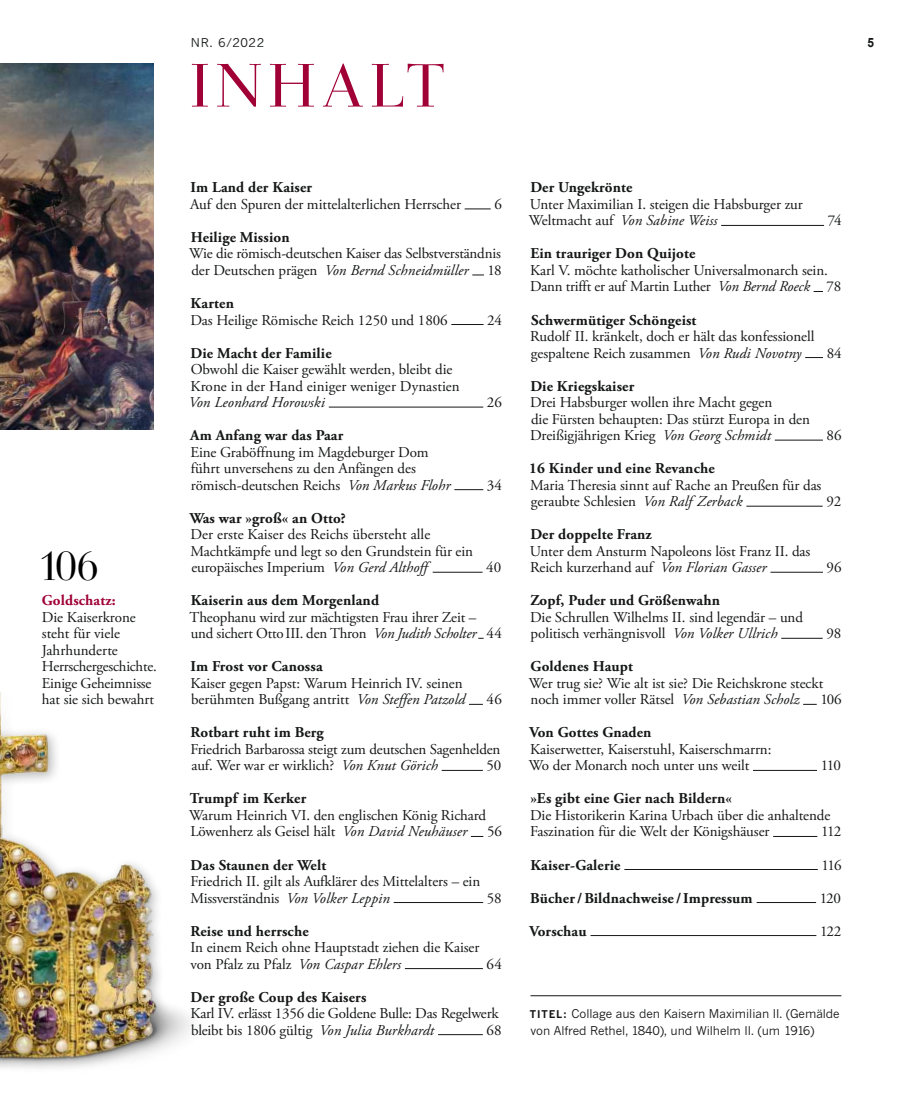
<style>
.page{position:relative;width:915px;height:1115px;background:#fff}
.page>*{position:absolute;margin:0;border:0;box-sizing:border-box;transform-origin:0 0}
.t1{font:60px "Zeit Tiemann Leicht";letter-spacing:.13em;color:#a00035}
.t2{font:42px "Zeit Tiemann Leicht";color:#000}
.t3{font:15px/16.5px "Zeit Garamond Pro";letter-spacing:-.005em;color:#151616}
.t4{font:700 15px "Zeit Garamond Pro";letter-spacing:.01em;color:#151616}
.t5{font:italic 15px "Zeit Garamond Pro";letter-spacing:.005em;color:#151616}
.t6{font:700 15px "Zeit Garamond Pro";letter-spacing:.01em;color:#a00035}
.t7{font:700 12.9px "Arial";color:#151616;scale:.93 1}
.t8{font:12px/16.5px "Zeit News Gothic MT Pro";letter-spacing:-.005em;color:#151616}
.s1{font-style:italic}
.s2{font-weight:700;font-size:10.5px}
</style>
<div class="page">
<img style="left:0;top:64px;width:153px;height:365px">
<img style="left:13px;top:732px;width:178px;height:337px">
<div style="left:0;top:681px;width:13px;height:400px;background:#151616;opacity:.32"></div>
<hr style="left:720px;top:225px;width:103px;height:1px;background:#151616">
<svg style="left:805px;top:357px;width:17px;height:1px"></svg>
<hr style="left:774px;top:439px;width:48px;height:1px;background:#151616">
<hr style="left:746px;top:505px;width:76px;height:1px;background:#151616">
<hr style="left:770px;top:571px;width:52px;height:1px;background:#151616">
<hr style="left:781px;top:637px;width:41px;height:1px;background:#151616">
<svg style="left:803px;top:703px;width:13px;height:1px"></svg>
<hr style="left:752px;top:769px;width:64px;height:1px;background:#151616">
<hr style="left:772px;top:835px;width:45px;height:1px;background:#151616">
<hr style="left:624px;top:868px;width:193px;height:1px;background:#151616">
<hr style="left:756px;top:901px;width:59px;height:1px;background:#151616">
<hr style="left:590px;top:934px;width:226px;height:1px;background:#151616">
<svg style="left:464px;top:208px;width:26px;height:1px"></svg>
<svg style="left:472px;top:274px;width:12px;height:1px"></svg>
<hr style="left:451px;top:324px;width:32px;height:1px;background:#151616">
<hr style="left:329px;top:406px;width:154px;height:1px;background:#151616">
<svg style="left:454px;top:489px;width:29px;height:1px"></svg>
<hr style="left:432px;top:571px;width:50px;height:1px;background:#151616">
<svg style="left:469px;top:703px;width:13px;height:1px"></svg>
<hr style="left:441px;top:769px;width:41px;height:1px;background:#151616">
<hr style="left:393px;top:901px;width:90px;height:1px;background:#151616">
<hr style="left:405px;top:967px;width:77px;height:1px;background:#151616">
<hr style="left:438px;top:1033px;width:44px;height:1px;background:#151616">
<hr style="left:530px;top:995px;width:311px;height:1px;background:#151616">
<h2 class="t2" style="left:39px;top:539px;width:60px">106</h2>
<p class="t6" style="left:42px;top:591px;width:75px">Goldschatz:</p>
<p class="t3" style="left:42px;top:609px;width:116px">Die Kaiserkrone steht für viele<br>Jahrhunderte<br>Herrschergeschichte.<br>Einige Geheimnisse hat sie sich bewahrt</p>
<p class="t8" style="left:191px;top:34px;width:75px">NR. 6/2022</p>
<h1 class="t1" style="left:191px;top:49px;width:255px">INHALT</h1>
<p class="t7" style="left:867px;top:33px;width:9px">5</p>
<p class="t4" style="left:190px;top:179px;width:123px">Im Land der Kaiser</p>
<p class="t3" style="left:190px;top:196px;width:272px">Auf den Spuren der mittelalterlichen Herrscher</p>
<p class="t3" style="left:494px;top:196px;width:9px">6</p>
<p class="t4" style="left:191px;top:228px;width:100px">Heilige Mission</p>
<p class="t3" style="left:189px;top:246px;width:313px">Wie die römisch-deutschen Kaiser das Selbstverständnis der Deutschen prägen <span class="s1">Von Bernd Schneidmüller</span></p>
<p class="t3" style="left:487px;top:262px;width:15px">18</p>
<p class="t4" style="left:190px;top:294px;width:45px">Karten</p>
<p class="t3" style="left:190px;top:312px;width:259px">Das Heilige Römische Reich 1250 und 1806</p>
<p class="t3" style="left:487px;top:312px;width:16px">24</p>
<p class="t4" style="left:190px;top:344px;width:142px">Die Macht der Familie</p>
<p class="t3" style="left:190px;top:361px;width:271px">Obwohl die Kaiser gewählt werden, bleibt die<br>Krone in der Hand einiger weniger Dynastien</p>
<p class="t5" style="left:189px;top:393px;width:138px">Von Leonhard Horowski</p>
<p class="t3" style="left:487px;top:394px;width:16px">26</p>
<p class="t4" style="left:190px;top:426px;width:155px">Am Anfang war das Paar</p>
<p class="t3" style="left:190px;top:444px;width:261px">Eine Graböffnung im Magdeburger Dom führt unversehens zu den Anfängen des römisch-deutschen Reichs <span class="s1">Von Markus Flohr</span></p>
<p class="t3" style="left:487px;top:477px;width:16px">34</p>
<p class="t4" style="left:189px;top:509px;width:158px">Was war »groß« an Otto?</p>
<p class="t3" style="left:190px;top:526px;width:284px">Der erste Kaiser des Reichs übersteht alle<br>Machtkämpfe und legt so den Grundstein für ein europäisches Imperium <span class="s1">Von Gerd Althoff</span></p>
<p class="t3" style="left:486px;top:559px;width:17px">40</p>
<p class="t4" style="left:191px;top:591px;width:190px">Kaiserin aus dem Morgenland</p>
<p class="t3" style="left:189px;top:609px;width:314px">Theophanu wird zur mächtigsten Frau ihrer Zeit – und sichert Otto III. den Thron <span class="s1">Von Judith Scholter</span> 44</p>
<p class="t4" style="left:190px;top:657px;width:133px">Im Frost vor Canossa</p>
<p class="t3" style="left:190px;top:675px;width:276px">Kaiser gegen Papst: Warum Heinrich IV. seinen berühmten Bußgang antritt <span class="s1">Von Steffen Patzold</span></p>
<p class="t3" style="left:486px;top:691px;width:17px">46</p>
<p class="t4" style="left:190px;top:723px;width:135px">Rotbart ruht im Berg</p>
<p class="t3" style="left:190px;top:741px;width:311px">Friedrich Barbarossa steigt zum deutschen Sagenhelden auf. Wer war er wirklich? <span class="s1">Von Knut Görich</span></p>
<p class="t3" style="left:486px;top:757px;width:16px">50</p>
<p class="t4" style="left:190px;top:789px;width:118px">Trumpf im Kerker</p>
<p class="t3" style="left:189px;top:807px;width:298px">Warum Heinrich VI. den englischen König Richard<br>Löwenherz als Geisel hält <span class="s1">Von David Neuhäuser</span></p>
<p class="t3" style="left:487px;top:823px;width:16px">56</p>
<p class="t4" style="left:190px;top:855px;width:137px">Das Staunen der Welt</p>
<p class="t3" style="left:190px;top:873px;width:291px">Friedrich II. gilt als Aufklärer des Mittelalters – ein<br>Missverständnis <span class="s1">Von Volker Leppin</span></p>
<p class="t3" style="left:486px;top:889px;width:16px">58</p>
<p class="t4" style="left:190px;top:921px;width:120px">Reise und herrsche</p>
<p class="t3" style="left:190px;top:939px;width:290px">In einem Reich ohne Hauptstadt ziehen die Kaiser von Pfalz zu Pfalz <span class="s1">Von Caspar Ehlers</span></p>
<p class="t3" style="left:486px;top:955px;width:17px">64</p>
<p class="t4" style="left:190px;top:987px;width:177px">Der große Coup des Kaisers</p>
<p class="t3" style="left:190px;top:1005px;width:309px">Karl IV. erlässt 1356 die Goldene Bulle: Das Regelwerk bleibt bis 1806 gültig <span class="s1">Von Julia Burkhardt</span></p>
<p class="t3" style="left:486px;top:1021px;width:17px">68</p>
<p class="t4" style="left:530px;top:179px;width:104px">Der Ungekrönte</p>
<p class="t3" style="left:528px;top:196px;width:275px">Unter Maximilian I. steigen die Habsburger zur<br>Weltmacht auf <span class="s1">Von Sabine Weiss</span></p>
<p class="t3" style="left:827px;top:213px;width:15px">74</p>
<p class="t4" style="left:530px;top:245px;width:166px">Ein trauriger Don Quijote</p>
<p class="t3" style="left:530px;top:262px;width:312px">Karl V. möchte katholischer Universalmonarch sein.<br>Dann trifft er auf Martin Luther <span class="s1">Von Bernd Roeck</span> 78</p>
<p class="t4" style="left:531px;top:311px;width:167px">Schwermütiger Schöngeist</p>
<p class="t3" style="left:530px;top:328px;width:286px">Rudolf II. kränkelt, doch er hält das konfessionell gespaltene Reich zusammen <span class="s1">Von Rudi Novotny</span></p>
<p class="t3" style="left:826px;top:345px;width:16px">84</p>
<p class="t4" style="left:530px;top:377px;width:105px">Die Kriegskaiser</p>
<p class="t3" style="left:530px;top:394px;width:281px">Drei Habsburger wollen ihre Macht gegen<br>die Fürsten behaupten: Das stürzt Europa in den<br>Dreißigjährigen Krieg <span class="s1">Von Georg Schmidt</span></p>
<p class="t3" style="left:826px;top:427px;width:16px">86</p>
<p class="t4" style="left:529px;top:459px;width:187px">16 Kinder und eine Revanche</p>
<p class="t3" style="left:530px;top:477px;width:293px">Maria Theresia sinnt auf Rache an Preußen für das geraubte Schlesien <span class="s1">Von Ralf Zerback</span></p>
<p class="t3" style="left:826px;top:493px;width:16px">92</p>
<p class="t4" style="left:530px;top:525px;width:123px">Der doppelte Franz</p>
<p class="t3" style="left:529px;top:543px;width:282px">Unter dem Ansturm Napoleons löst Franz II. das<br>Reich kurzerhand auf <span class="s1">Von Florian Gasser</span></p>
<p class="t4" style="left:530px;top:591px;width:191px">Zopf, Puder und Größenwahn</p>
<p class="t3" style="left:530px;top:609px;width:274px">Die Schrullen Wilhelms II. sind legendär – und politisch verhängnisvoll <span class="s1">Von Volker Ullrich</span></p>
<p class="t3" style="left:826px;top:559px;width:16px">96</p>
<p class="t3" style="left:826px;top:625px;width:16px">98</p>
<p class="t4" style="left:530px;top:657px;width:104px">Goldenes Haupt</p>
<p class="t3" style="left:528px;top:675px;width:296px">Wer trug sie? Wie alt ist sie? Die Reichskrone steckt noch immer voller Rätsel <span class="s1">Von Sebastian Scholz</span></p>
<p class="t3" style="left:820px;top:691px;width:23px">106</p>
<p class="t4" style="left:529px;top:723px;width:124px">Von Gottes Gnaden</p>
<p class="t3" style="left:528px;top:741px;width:244px">Kaiserwetter, Kaiserstuhl, Kaiserschmarrn:<br>Wo der Monarch noch unter uns weilt</p>
<p class="t3" style="left:820px;top:757px;width:22px">110</p>
<p class="t4" style="left:530px;top:789px;width:203px">»Es gibt eine Gier nach Bildern«</p>
<p class="t3" style="left:530px;top:807px;width:302px">Die Historikerin Karina Urbach über die anhaltende<br>Faszination für die Welt der Königshäuser</p>
<p class="t3" style="left:820px;top:823px;width:22px">112</p>
<p class="t4" style="left:530px;top:855px;width:92px">Kaiser-Galerie</p>
<p class="t3" style="left:821px;top:856px;width:22px">116</p>
<p class="t4" style="left:530px;top:888px;width:224px">Bücher/Bildnachweise /Impressum</p>
<p class="t3" style="left:819px;top:889px;width:23px">120</p>
<p class="t4" style="left:529px;top:921px;width:59px">Vorschau</p>
<p class="t3" style="left:819px;top:922px;width:23px">122</p>
<p class="t8" style="left:529px;top:1005px;width:311px"><span class="s2">TITEL:</span> Collage aus den Kaisern Maximilian II. (Gemälde von Alfred Rethel, 1840), und Wilhelm II. (um 1916)</p>
</div>
